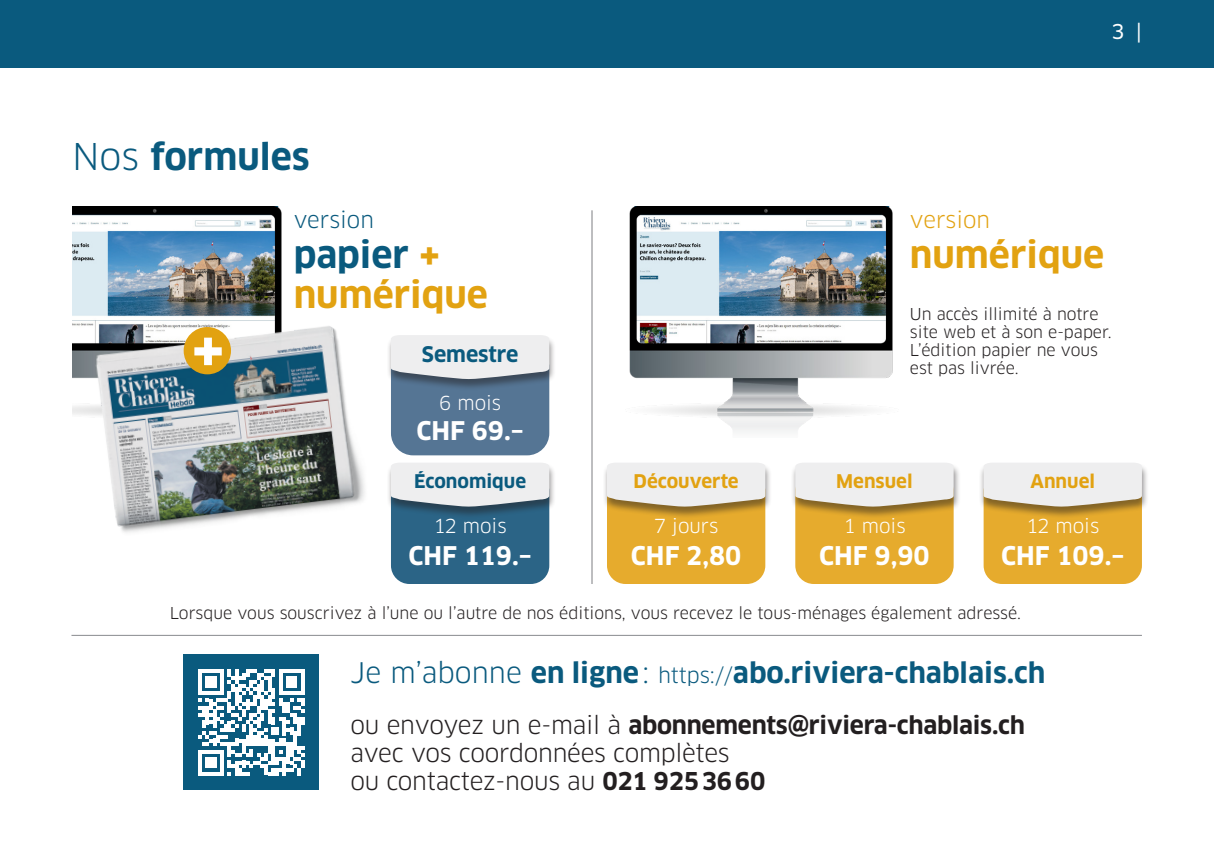
<style>
.page{position:relative;width:1214px;height:862px;background:#fff}
.page>*{position:absolute;margin:0;border:0;box-sizing:border-box;transform-origin:0 0}
.t1{font:700 57.4px "Clan OT";color:#fff}
.t2{font:700 36px/40px "Clan OT";color:#e2a211}
.t3{font:700 36px "Clan OT";color:#0a5a7e}
.t4{font:700 27.8px "Clan OT";color:#0a5a7e}
.t5{font:700 25.2px "Clan OT";color:#fff}
.t6{font:24px/28px "Clan OT";letter-spacing:-.01em;color:#231f20}
.t7{font:22px "Clan OT";color:#0a5a7e}
.t8{font:22px "Clan OT";color:#e2a211}
.t9{font:700 21px "Clan OT";color:#0a5a7e}
.t10{font:20px "Clan OT News";color:#fff}
.t11{font:18.8px "Clan OT";color:#fff}
.t12{font:700 18.4px "Clan OT";color:#e2a211}
.t13{font:700 18.4px "Clan OT";color:#0a5a7e}
.t14{font:16px/18px "Clan OT";color:#231f20}
.s1{font-weight:400}
.s2{color:#0a5a7e}
.s3{font-weight:400;font-size:20.8px}
.s4{font-weight:700}
</style>
<div class="page">
<div style="left:0;top:0;width:1213px;height:68px;background:#0a5a7e"></div>
<div style="left:391px;top:345px;width:158px;height:110px;background:#557594;border-radius:22px"></div>
<div style="left:386px;top:335px;width:170px;height:56px;background:#231f20;opacity:.5"></div>
<svg style="left:422px;top:335px;width:127px;height:44px;background:#e2e3e5"></svg>
<div style="left:391px;top:473px;width:158px;height:111px;background:#2b6486;border-radius:18px"></div>
<div style="left:386px;top:463px;width:170px;height:56px;background:#231f20;opacity:.5"></div>
<div style="left:422px;top:463px;width:127px;height:43px;background:#eeeeef"></div>
<div style="left:607px;top:473px;width:158px;height:111px;background:#e6ab2d;border-radius:18px"></div>
<div style="left:602px;top:463px;width:170px;height:56px;background:#231f20;opacity:.5"></div>
<svg style="left:607px;top:463px;width:158px;height:43px;background:#e7e4e0"></svg>
<div style="left:795px;top:473px;width:158px;height:111px;background:#e6ab2d;border-radius:18px"></div>
<div style="left:790px;top:463px;width:170px;height:56px;background:#231f20;opacity:.5"></div>
<svg style="left:795px;top:463px;width:158px;height:43px;background:#e7e4e0"></svg>
<div style="left:983px;top:473px;width:158px;height:111px;background:#e6ab2d;border-radius:18px"></div>
<div style="left:978px;top:463px;width:171px;height:56px;background:#231f20;opacity:.5"></div>
<svg style="left:983px;top:463px;width:158px;height:43px;background:#e7e4e0"></svg>
<div style="left:184px;top:655px;width:135px;height:135px;background:#0a5a7e"></div>
<svg style="left:198px;top:669px;width:106px;height:106px"></svg>
<img style="left:72px;top:206px;width:210px;height:60px">
<img style="left:629px;top:206px;width:264px;height:226px">
<img style="left:72px;top:266px;width:350px;height:267px">
<div style="left:184px;top:327px;width:47px;height:47px;background:#e2a211;border-radius:50%"></div>
<h2 class="t3" style="left:72px;top:136px;width:239px"><span class="s1">Nos</span> formules</h2>
<h3 class="t7" style="left:293px;top:206px;width:82px">version</h3>
<h2 class="t2" style="left:293px;top:235px;width:196px"><span class="s2">papier</span> + numérique</h2>
<h1 class="t1" style="left:191px;top:316px;width:36px">+</h1>
<h3 class="t9" style="left:422px;top:342px;width:98px">Semestre</h3>
<p class="t11" style="left:439px;top:392px;width:64px">6 mois</p>
<h3 class="t5" style="left:416px;top:416px;width:109px">CHF 69.–</h3>
<p class="t13" style="left:414px;top:470px;width:113px">Économique</p>
<p class="t11" style="left:433px;top:514px;width:75px">12 mois</p>
<h3 class="t5" style="left:408px;top:541px;width:125px">CHF 119.–</h3>
<p class="t12" style="left:633px;top:470px;width:107px">Découverte</p>
<p class="t11" style="left:653px;top:514px;width:66px">7 jours</p>
<h3 class="t5" style="left:631px;top:541px;width:112px">CHF 2,80</h3>
<p class="t10" style="left:1111px;top:20px;width:32px">3 |</p>
<h3 class="t8" style="left:909px;top:206px;width:82px">version</h3>
<h2 class="t2" style="left:909px;top:235px;width:196px">numérique</h2>
<p class="t14" style="left:909px;top:305px;width:203px">Un accès illimité à notre site web et à son e-paper.<br>L’édition papier ne vous est pas livrée.</p>
<p class="t12" style="left:836px;top:470px;width:78px">Mensuel</p>
<p class="t11" style="left:843px;top:514px;width:64px">1 mois</p>
<h3 class="t5" style="left:819px;top:541px;width:112px">CHF 9,90</h3>
<p class="t12" style="left:1030px;top:470px;width:66px">Annuel</p>
<p class="t11" style="left:1026px;top:514px;width:75px">12 mois</p>
<h3 class="t5" style="left:1000px;top:541px;width:125px">CHF 109.–</h3>
<p class="t14" style="left:170px;top:604px;width:852px">Lorsque vous souscrivez à l’une ou l’autre de nos éditions, vous recevez le tous-ménages également adressé.</p>
<h3 class="t4" style="left:350px;top:657px;width:696px"><span class="s1">Je m’abonne</span> en ligne<span class="s1">:</span> <span class="s3">https://</span>abo.riviera-chablais.ch</h3>
<h3 class="t6" style="left:350px;top:711px;width:676px">ou envoyez un e-mail à <span class="s4">abonnements@riviera-chablais.ch </span>avec vos coordonnées complètes<br>ou contactez-nous au <span class="s4">021 9253660</span></h3>
</div>
